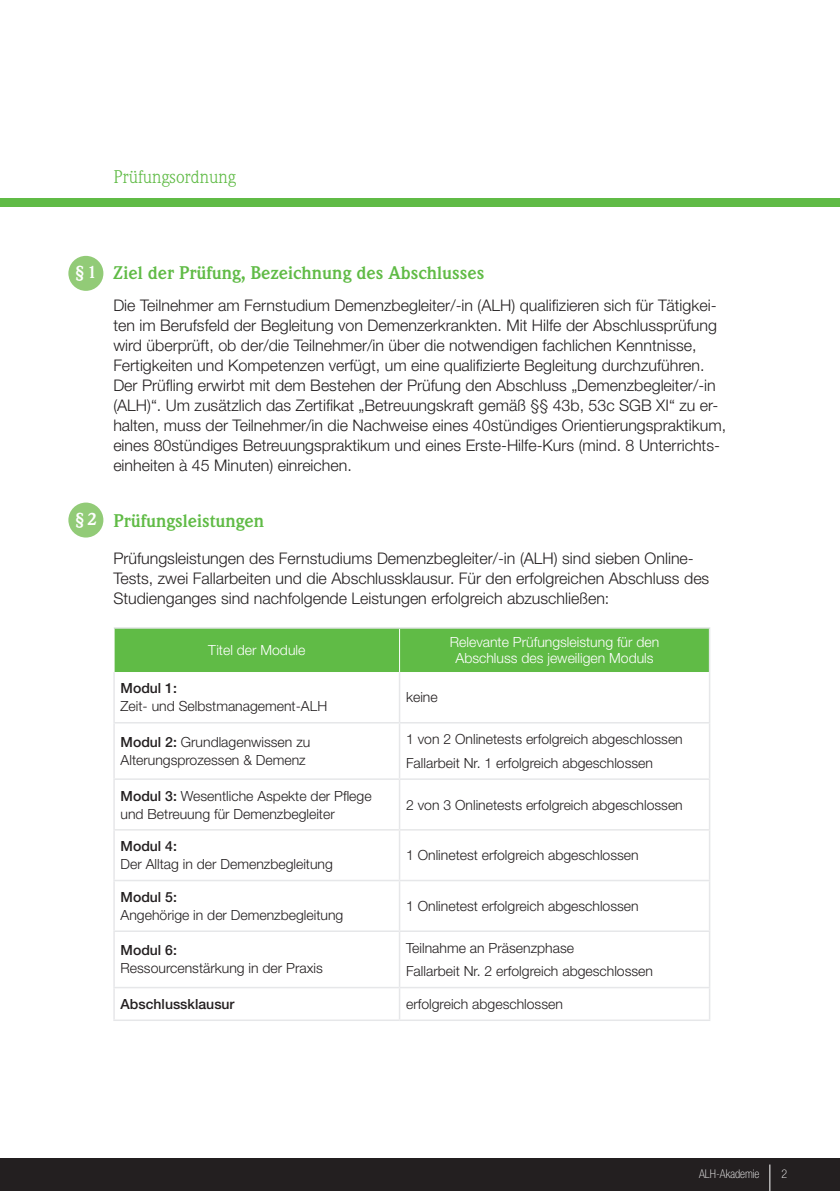
<style>
.page{position:relative;width:840px;height:1191px;background:#fff}
.page>*{position:absolute;margin:0;border:0;box-sizing:border-box;transform-origin:0 0}
.t1{font:700 18px "Weidemann Std";color:#60bb46}
.t2{font:18px "Weidemann Std";color:#60bb46}
.t3{font:700 17px "Weidemann Std";color:#fff}
.t4{font:300 16px/20px "Helvetica Neue LT Std";color:#231f20}
.t5{font:300 14px/18px "Helvetica Neue LT Std";color:#231f20}
.t6{font:300 14px/16px "Helvetica Neue LT Std";color:#fff;text-align:center}
.t7{font:500 14px "Helvetica Neue LT Std";color:#231f20}
.t8{font:100 condensed 12px "Helvetica Neue LT Std";color:#fff}
.s1{font-weight:500}
</style>
<div class="page">
<div style="left:0;top:1158px;width:839px;height:33px;background:#231f20"></div>
<svg style="left:769px;top:1164px;width:1px;height:27px"></svg>
<div style="left:0;top:198px;width:839px;height:9px;background:#60bb46"></div>
<div style="left:115px;top:628px;width:593px;height:44px;background:#60bb46"></div>
<svg style="left:115px;top:723px;width:593px;height:266px"></svg>
<hr style="left:399px;top:628px;width:1px;height:44px;background:#fff">
<hr style="left:114px;top:627px;width:285px;height:1px;background:#e6e7e9">
<hr style="left:399px;top:627px;width:311px;height:1px;background:#e6e7e9">
<hr style="left:708px;top:628px;width:2px;height:44px;background:#e6e7e9">
<hr style="left:113px;top:672px;width:2px;height:50px;background:#e6e7e9">
<hr style="left:398px;top:672px;width:2px;height:50px;background:#e6e7e9">
<hr style="left:708px;top:672px;width:2px;height:50px;background:#e6e7e9">
<hr style="left:113px;top:722px;width:286px;height:1px;background:#e6e7e9">
<hr style="left:113px;top:723px;width:2px;height:55px;background:#e6e7e9">
<hr style="left:399px;top:722px;width:311px;height:1px;background:#e6e7e9">
<hr style="left:398px;top:723px;width:2px;height:55px;background:#e6e7e9">
<hr style="left:708px;top:723px;width:2px;height:55px;background:#e6e7e9">
<hr style="left:113px;top:778px;width:286px;height:2px;background:#e6e7e9">
<hr style="left:113px;top:780px;width:2px;height:49px;background:#e6e7e9">
<hr style="left:399px;top:778px;width:311px;height:2px;background:#e6e7e9">
<hr style="left:398px;top:780px;width:2px;height:49px;background:#e6e7e9">
<hr style="left:708px;top:780px;width:2px;height:49px;background:#e6e7e9">
<hr style="left:113px;top:829px;width:286px;height:1px;background:#e6e7e9">
<hr style="left:113px;top:830px;width:2px;height:49px;background:#e6e7e9">
<hr style="left:399px;top:829px;width:311px;height:1px;background:#e6e7e9">
<hr style="left:398px;top:830px;width:2px;height:49px;background:#e6e7e9">
<hr style="left:708px;top:830px;width:2px;height:49px;background:#e6e7e9">
<hr style="left:113px;top:879px;width:286px;height:2px;background:#e6e7e9">
<hr style="left:113px;top:881px;width:2px;height:49px;background:#e6e7e9">
<hr style="left:399px;top:879px;width:311px;height:2px;background:#e6e7e9">
<hr style="left:398px;top:881px;width:2px;height:49px;background:#e6e7e9">
<hr style="left:708px;top:881px;width:2px;height:49px;background:#e6e7e9">
<hr style="left:113px;top:930px;width:286px;height:2px;background:#e6e7e9">
<hr style="left:113px;top:932px;width:2px;height:54px;background:#e6e7e9">
<hr style="left:399px;top:930px;width:311px;height:2px;background:#e6e7e9">
<hr style="left:398px;top:932px;width:2px;height:54px;background:#e6e7e9">
<hr style="left:708px;top:932px;width:2px;height:54px;background:#e6e7e9">
<hr style="left:113px;top:986px;width:286px;height:2px;background:#e6e7e9">
<hr style="left:113px;top:988px;width:2px;height:31px;background:#e6e7e9">
<hr style="left:399px;top:986px;width:311px;height:2px;background:#e6e7e9">
<hr style="left:398px;top:988px;width:2px;height:31px;background:#e6e7e9">
<hr style="left:708px;top:988px;width:2px;height:31px;background:#e6e7e9">
<hr style="left:113px;top:1019px;width:286px;height:2px;background:#e6e7e9">
<hr style="left:399px;top:1019px;width:311px;height:2px;background:#e6e7e9">
<div style="left:68px;top:256px;width:35px;height:35px;background:#92cb77;border-radius:50%"></div>
<div style="left:68px;top:502px;width:35px;height:35px;background:#92cb77;border-radius:50%"></div>
<p class="t2" style="left:113px;top:166px;width:124px">Prüfungsordnung</p>
<p class="t3" style="left:75px;top:262px;width:23px">§1</p>
<p class="t3" style="left:75px;top:509px;width:23px">§2</p>
<p class="t1" style="left:113px;top:262px;width:372px">Ziel der Prüfung, Bezeichnung des Abschlusses</p>
<p class="t4" style="left:113px;top:295px;width:614px">Die Teilnehmer am Fernstudium Demenzbegleiter/-in (ALH) qualifizieren sich für Tätigkei&shy;ten im Berufsfeld der Begleitung von Demenzerkrankten. Mit Hilfe der Abschlussprüfung wird überprüft, ob der/die Teilnehmer/in über die notwendigen fachlichen Kenntnisse, Fertigkeiten und Kompetenzen verfügt, um eine qualifizierte Begleitung durchzuführen.<br>Der Prüfling erwirbt mit dem Bestehen der Prüfung den Abschluss „Demenzbegleiter/-in (ALH)“. Um zusätzlich das Zertifikat „Betreuungskraft gemäß §§ 43b, 53c SGB XI“ zu er&shy;halten, muss der Teilnehmer/in die Nachweise eines 40stündiges Orientierungspraktikum, eines 80stündiges Betreuungspraktikum und eines Erste-Hilfe-Kurs (mind. 8 Unterrichts&shy;einheiten à 45 Minuten) einreichen.</p>
<p class="t1" style="left:113px;top:510px;width:152px">Prüfungsleistungen</p>
<p class="t4" style="left:113px;top:548px;width:597px">Prüfungsleistungen des Fernstudiums Demenzbegleiter/-in (ALH) sind sieben Online-<br>Tests, zwei Fallarbeiten und die Abschlussklausur. Für den erfolgreichen Abschluss des<br>Studienganges sind nachfolgende Leistungen erfolgreich abzuschließen:</p>
<p class="t6" style="left:208px;top:642px;width:99px">Titel der Module</p>
<p class="t6" style="left:449px;top:634px;width:211px">Relevante Prüfungsleistung für den<br>Abschluss des jeweiligen Moduls</p>
<p class="t7" style="left:120px;top:680px;width:58px">Modul 1:</p>
<p class="t5" style="left:120px;top:697px;width:208px">Zeit- und Selbstmanagement-ALH</p>
<p class="t5" style="left:406px;top:688px;width:33px">keine</p>
<p class="t5" style="left:120px;top:732px;width:191px"><span class="s1">Modul 2:</span> Grundlagenwissen zu<br>Alterungsprozessen &amp; Demenz</p>
<p class="t5" style="left:406px;top:727px;width:278px;line-height:23.6px">1 von 2 Onlinetests erfolgreich abgeschlossen<br>Fallarbeit Nr. 1 erfolgreich abgeschlossen</p>
<p class="t5" style="left:120px;top:786px;width:252px"><span class="s1">Modul 3:</span> Wesentliche Aspekte der Pflege und Betreuung für Demenzbegleiter</p>
<p class="t5" style="left:406px;top:795px;width:278px">2 von 3 Onlinetests erfolgreich abgeschlossen</p>
<p class="t7" style="left:120px;top:838px;width:58px">Modul 4:</p>
<p class="t5" style="left:120px;top:855px;width:214px">Der Alltag in der Demenzbegleitung</p>
<p class="t5" style="left:406px;top:846px;width:234px">1 Onlinetest erfolgreich abgeschlossen</p>
<p class="t7" style="left:120px;top:888px;width:58px">Modul 5:</p>
<p class="t5" style="left:120px;top:905px;width:224px">Angehörige in der Demenzbegleitung</p>
<p class="t7" style="left:120px;top:942px;width:58px">Modul 6:</p>
<p class="t5" style="left:120px;top:959px;width:204px">Ressourcenstärkung in der Praxis</p>
<p class="t5" style="left:406px;top:896px;width:234px">1 Onlinetest erfolgreich abgeschlossen</p>
<p class="t5" style="left:406px;top:935px;width:248px;line-height:23.6px">Teilnahme an Präsenzphase<br>Fallarbeit Nr. 2 erfolgreich abgeschlossen</p>
<p class="t7" style="left:120px;top:995px;width:115px">Abschlussklausur</p>
<p class="t5" style="left:406px;top:994px;width:158px">erfolgreich abgeschlossen</p>
<p class="t8" style="left:698px;top:1166px;width:62px">ALH-Akademie</p>
<p class="t8" style="left:781px;top:1166px;width:7px">2</p>
</div>
